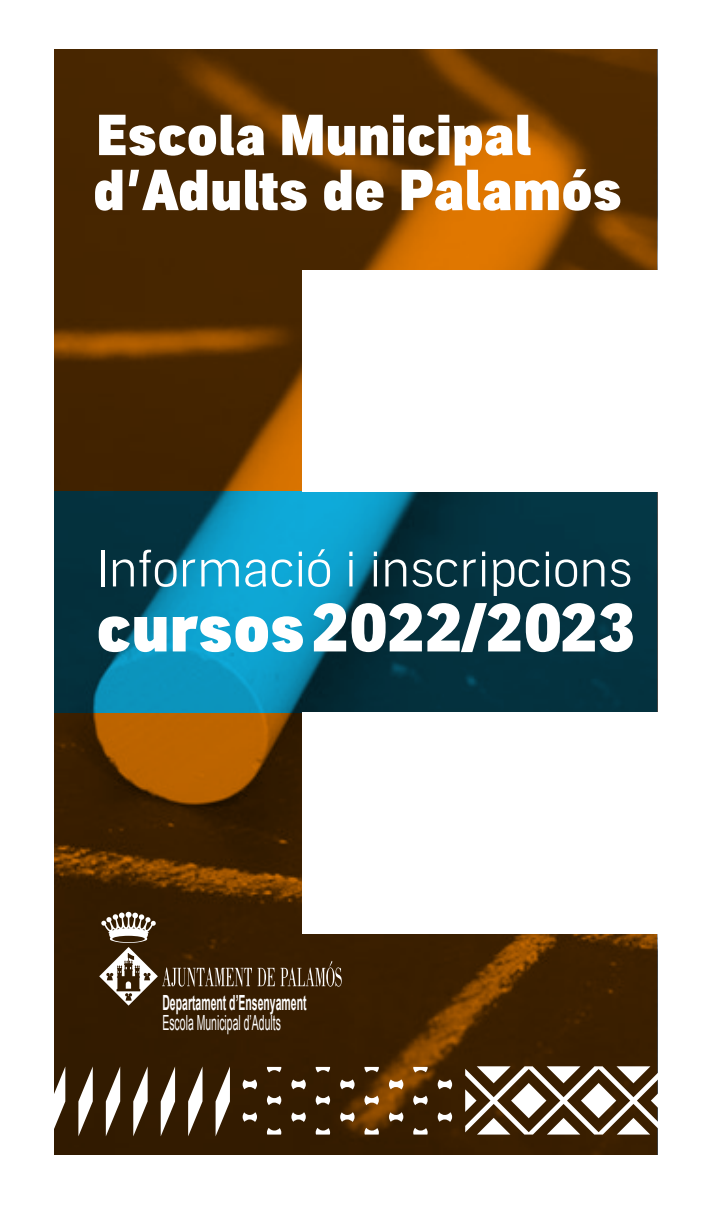
<style>
.page{position:relative;width:709px;height:1205px;background:#fff}
.page>*{position:absolute;margin:0;border:0;box-sizing:border-box;transform-origin:0 0}
.t1{font:65px "Aago Bl";color:#fff}
.t2{font:55px/55px "Aago Bl";color:#fff}
.t3{font:300 50px "Aago";color:#fff}
.t4{font:700 21px "Arial";color:#fff;scale:.5 1}
.t5{font:21px "Arial";color:#fff;scale:.5 1}
</style>
<div class="page">
<img style="left:54px;top:50px;width:603px;height:1105px">
<div style="left:302px;top:270px;width:360px;height:221px;background:#fff"></div>
<div style="left:302px;top:712px;width:360px;height:221px;background:#fff"></div>
<svg style="left:99px;top:912px;width:243px;height:93px;background:#553f27"></svg>
<svg style="left:465px;top:1066px;width:193px;height:68px"></svg>
<svg style="left:581px;top:1083px;width:35px;height:35px"></svg>
<svg style="left:106px;top:1066px;width:14px;height:70px"></svg>
<svg style="left:133px;top:1066px;width:15px;height:70px"></svg>
<svg style="left:161px;top:1066px;width:14px;height:70px"></svg>
<svg style="left:188px;top:1066px;width:14px;height:70px"></svg>
<svg style="left:215px;top:1066px;width:15px;height:70px"></svg>
<svg style="left:54px;top:1066px;width:11px;height:70px"></svg>
<svg style="left:78px;top:1066px;width:15px;height:70px"></svg>
<svg style="left:243px;top:1079px;width:14px;height:10px"></svg>
<svg style="left:267px;top:1095px;width:14px;height:10px"></svg>
<svg style="left:243px;top:1112px;width:14px;height:10px"></svg>
<svg style="left:291px;top:1079px;width:15px;height:10px"></svg>
<svg style="left:316px;top:1095px;width:14px;height:10px"></svg>
<svg style="left:291px;top:1112px;width:15px;height:10px"></svg>
<svg style="left:340px;top:1079px;width:14px;height:10px"></svg>
<svg style="left:364px;top:1095px;width:15px;height:10px"></svg>
<svg style="left:340px;top:1112px;width:14px;height:10px"></svg>
<svg style="left:389px;top:1079px;width:14px;height:10px"></svg>
<svg style="left:413px;top:1095px;width:14px;height:10px"></svg>
<svg style="left:389px;top:1112px;width:14px;height:10px"></svg>
<svg style="left:438px;top:1079px;width:14px;height:10px"></svg>
<svg style="left:438px;top:1112px;width:14px;height:10px"></svg>
<svg style="left:267px;top:1128px;width:160px;height:6px"></svg>
<svg style="left:267px;top:1067px;width:160px;height:5px"></svg>
<p class="t2" style="left:93px;top:109px;width:530px">Escola Municipal d’Adults de Palamós</p>
<p class="t3" style="left:97px;top:540px;width:537px">Informació i inscripcions</p>
<p class="t1" style="left:97px;top:589px;width:540px">cursos 2022/2023</p>
<p class="t4" style="left:162px;top:988px;width:290px">Departament d’Ensenyament</p>
<p class="t5" style="left:162px;top:1009px;width:239px">Escola Municipal d’Adults</p>
</div>
